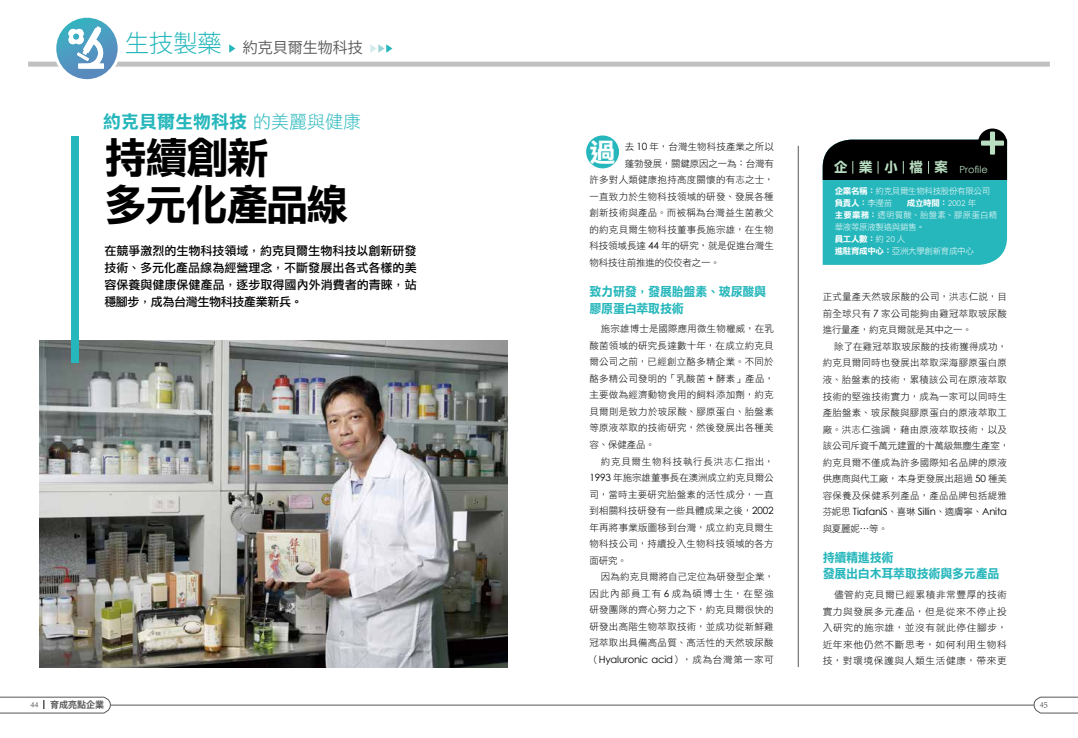
<style>
.page{position:relative;width:1078px;height:738px;background:#fff}
.page>*{position:absolute;margin:0;border:0;box-sizing:border-box;transform-origin:0 0}
.t1{font:43px/47px "DF Li Hei Std W7";letter-spacing:-.06em;color:#000}
.t2{font:26px "DF Li Hei Bd WIN BF";color:#fff}
.t3{font:18px "DF Li Hei Std W7";color:#26b7bc}
.t4{font:15px "Koz Go Pro";color:#595757}
.t5{font:14px "DF Li Hei Std W7";letter-spacing:.795em;color:#b9dec2}
.t6{font:12.6px/16.5px "DF Li Hei Std W7";letter-spacing:-.02em;color:#26b7bc;scale:.95 1}
.t7{font:12px/17px "DF Li Hei Std W5";letter-spacing:.005em;color:#000;text-align:justify}
.t8{font:12px "Daun Penh";color:#595757}
.t9{font:10px "Century Gothic";letter-spacing:-.02em;color:#000}
.t10{font:9.8px "Century Gothic";color:#b9dec2}
.t11{font:9.5px/16.5px "DF Hei Std W3";letter-spacing:.025em;color:#000;text-align:justify}
.t12{font:9.5px "DF Hei Std W3";letter-spacing:-.02em;color:#000}
.t13{font:9.5px "DF Hei Std W3";letter-spacing:-.015em;color:#000}
.t14{font:700 9px "Koz Go Pro";color:#595757}
.t15{font:8.5px "DF Li Hei Std W3";letter-spacing:-.04em;color:#fff}
.t16{font:8.5px/12px "DF Li Hei Std W3";letter-spacing:-.015em;color:#fff}
.t17{font:8.5px "DF Li Hei Std W7";letter-spacing:-.04em;color:#fff}
.s1{font-weight:300;font-size:24px;color:#26b7bc}
.s2{font-family:"DF Li Hei Std W3"}
.s3{font-family:"Century Gothic";font-size:10px}
.s4{font-family:"DF Hei Std W3";font-size:9.5px}
.s5{font-family:"DF Li Hei Std W7"}
.s6{font-family:"Daun Penh";font-weight:400;font-size:12px}
</style>
<div class="page">
<div style="left:586px;top:135px;width:33px;height:33px;background:#26b7bc;border-radius:50%"></div>
<hr style="left:797px;top:146px;width:1px;height:520px;background:#595757">
<svg style="left:822px;top:139px;width:184px;height:126px;background:#1f8285"></svg>
<svg style="left:979px;top:130px;width:26px;height:26px"></svg>
<div style="left:979px;top:140px;width:26px;height:5px;background:#b9dec2"></div>
<div style="left:989px;top:130px;width:5px;height:26px;background:#b9dec2"></div>
<div style="left:977px;top:128px;width:29px;height:29px;border:3px solid #000;border-radius:50%"></div>
<img style="left:40px;top:340px;width:468px;height:326px">
<div style="left:71px;top:136px;width:8px;height:226px;background:#26b7bc"></div>
<div style="left:28px;top:62px;width:1021px;height:5px;background:#bfc0c0"></div>
<hr style="left:110px;top:704px;width:923px;height:1px;background:#595757">
<svg style="left:0;top:696px;width:110px;height:16px"></svg>
<svg style="left:1033px;top:696px;width:44px;height:16px"></svg>
<svg style="left:55px;top:16px;width:64px;height:65px"></svg>
<div style="left:53px;top:15px;width:68px;height:67px;border:3px solid #fff;border-radius:50%"></div>
<svg style="left:370px;top:44px;width:22px;height:9px"></svg>
<svg style="left:229px;top:44px;width:6px;height:9px"></svg>
<svg style="left:66px;top:26px;width:38px;height:43px"></svg>
<h3 class="t4" style="left:125px;top:38px;width:239px"><span class="s1">生技製藥</span> 約克貝爾生物科技</h3>
<h3 class="t3" style="left:103px;top:111px;width:259px">約克貝爾生物科技 <span class="s2">的美麗與健康</span></h3>
<h1 class="t1" style="left:104px;top:133px;width:246px">持續創新<br>多元化產品線</h1>
<p class="t7" style="left:104px;top:241px;width:314px">在競爭激烈的生物科技領域，約克貝爾生物科技以創新研發技術、多元化產品線為經營理念，不斷發展出各式各樣的美容保養與健康保健產品，逐步取得國內外消費者的青睞，站穩腳步，成為台灣生物科技產業新兵。</p>
<h2 class="t2" style="left:589px;top:139px;width:27px">過</h2>
<p class="t11" style="left:624px;top:138px;width:151px">去 <span class="s3">10</span> 年，台灣生物科技產業之所以</p>
<p class="t12" style="left:624px;top:158px;width:151px">蓬勃發展，關鍵原因之一為：台灣有</p>
<p class="t11" style="left:589px;top:171px;width:186px">許多對人類健康抱持高度關懷的有志之士，</p>
<p class="t11" style="left:589px;top:188px;width:186px">一直致力於生物科技領域的研發、發展各種</p>
<p class="t11" style="left:589px;top:204px;width:186px">創新技術與產品。而被稱為台灣益生菌教父</p>
<p class="t11" style="left:589px;top:221px;width:186px">的約克貝爾生物科技董事長施宗雄，在生物</p>
<p class="t13" style="left:589px;top:240px;width:186px">科技領域長達 <span class="s3">44</span> 年的研究，就是促進台灣生</p>
<p class="t12" style="left:589px;top:257px;width:132px">物科技往前推進的佼佼者之一。</p>
<h3 class="t6" style="left:589px;top:283px;width:187px">致力研發，發展胎盤素、玻尿酸與膠原蛋白萃取技術</h3>
<p class="t11" style="left:589px;top:320px;width:186px;text-indent:11px">施宗雄博士是國際應用微生物權威，在乳酸菌領域的研究長達數十年，在成立約克貝爾公司之前，已經創立酪多精企業。不同於酪多精公司發明的「乳酸菌 <span class="s3">+</span> 酵素」產品，主要做為經濟動物食用的飼料添加劑，約克貝爾則是致力於玻尿酸、膠原蛋白、胎盤素等原液萃取的技術研究，然後發展出各種美容、保健產品。</p>
<p class="t11" style="left:589px;top:452px;width:186px;text-indent:11px">約克貝爾生物科技執行長洪志仁指出，<span class="s3">1993</span> 年施宗雄董事長在澳洲成立約克貝爾公司，當時主要研究胎盤素的活性成分，一直到相關科技研發有一些具體成果之後，<span class="s3">2002</span>年再將事業版圖移到台灣，成立約克貝爾生物科技公司，持續投入生物科技領域的各方面研究。</p>
<p class="t11" style="left:589px;top:568px;width:186px;text-indent:11px">因為約克貝爾將自己定位為研發型企業，因此內部員工有 <span class="s3">6</span> 成為碩博士生，在堅強研發團隊的齊心努力之下，約克貝爾很快的研發出高階生物萃取技術，並成功從新鮮雞冠萃取出具備高品質、高活性的天然玻尿酸</p>
<p class="t9" style="left:589px;top:651px;width:186px"><span class="s4">（</span>Hyaluronic acid<span class="s4">），成為台灣第一家可</span></p>
<h3 class="t5" style="left:833px;top:159px;width:116px">企業小檔案</h3>
<p class="t15" style="left:834px;top:186px;width:157px"><span class="s5">企業名稱：</span>約克貝爾生物科技股份有限公司</p>
<p class="t17" style="left:834px;top:198px;width:59px">負責人：<span class="s2">李瀅苗</span></p>
<p class="t17" style="left:906px;top:198px;width:71px">成立時間：<span class="s2">2002 年</span></p>
<p class="t16" style="left:834px;top:209px;width:164px"><span class="s5">主要業務：</span>透明質酸、胎盤素、膠原蛋白精華液等原液製造與銷售。</p>
<p class="t17" style="left:834px;top:234px;width:72px">員工人數：<span class="s2">約 20 人</span></p>
<p class="t15" style="left:834px;top:246px;width:141px"><span class="s5">進駐育成中心：</span>亞洲大學創新育成中心</p>
<p class="t10" style="left:959px;top:162px;width:30px">Profile</p>
<p class="t11" style="left:822px;top:288px;width:186px">正式量產天然玻尿酸的公司，洪志仁說，目前全球只有 <span class="s3">7</span> 家公司能夠由雞冠萃取玻尿酸進行量產，約克貝爾就是其中之一。</p>
<p class="t11" style="left:822px;top:338px;width:188px;text-align:left;text-indent:11px">除了在雞冠萃取玻尿酸的技術獲得成功，約克貝爾同時也發展出萃取深海膠原蛋白原液、胎盤素的技術，累積該公司在原液萃取技術的堅強技術實力，成為一家可以同時生產胎盤素、玻尿酸與膠原蛋白的原液萃取工廠。洪志仁強調，藉由原液萃取技術，以及該公司斥資千萬元建置的十萬級無塵生產室，約克貝爾不僅成為許多國際知名品牌的原液供應商與代工廠，本身更發展出超過 <span class="s3">50</span> 種美容保養及保健系列產品，產品品牌包括緹雅</p>
<p class="t9" style="left:822px;top:504px;width:186px"><span class="s4">芬妮思</span> TiafaniS<span class="s4">、喜琳</span> Sillin<span class="s4">、適膚寧、</span>Anita</p>
<p class="t11" style="left:822px;top:519px;width:67px">與夏麗妮⋯等。</p>
<h3 class="t6" style="left:822px;top:548px;width:187px">持續精進技術<br>發展出白木耳萃取技術與多元產品</h3>
<p class="t11" style="left:822px;top:586px;width:186px;text-indent:11px">儘管約克貝爾已經累積非常豐厚的技術實力與發展多元產品，但是從來不停止投入研究的施宗雄，並沒有就此停住腳步，近年來他仍然不斷思考，如何利用生物科技，對環境保護與人類生活健康，帶來更</p>
<p class="t14" style="left:30px;top:698px;width:75px"><span class="s6">44</span> 育成亮點企業</p>
<p class="t8" style="left:1039px;top:695px;width:9px">45</p>
</div>
